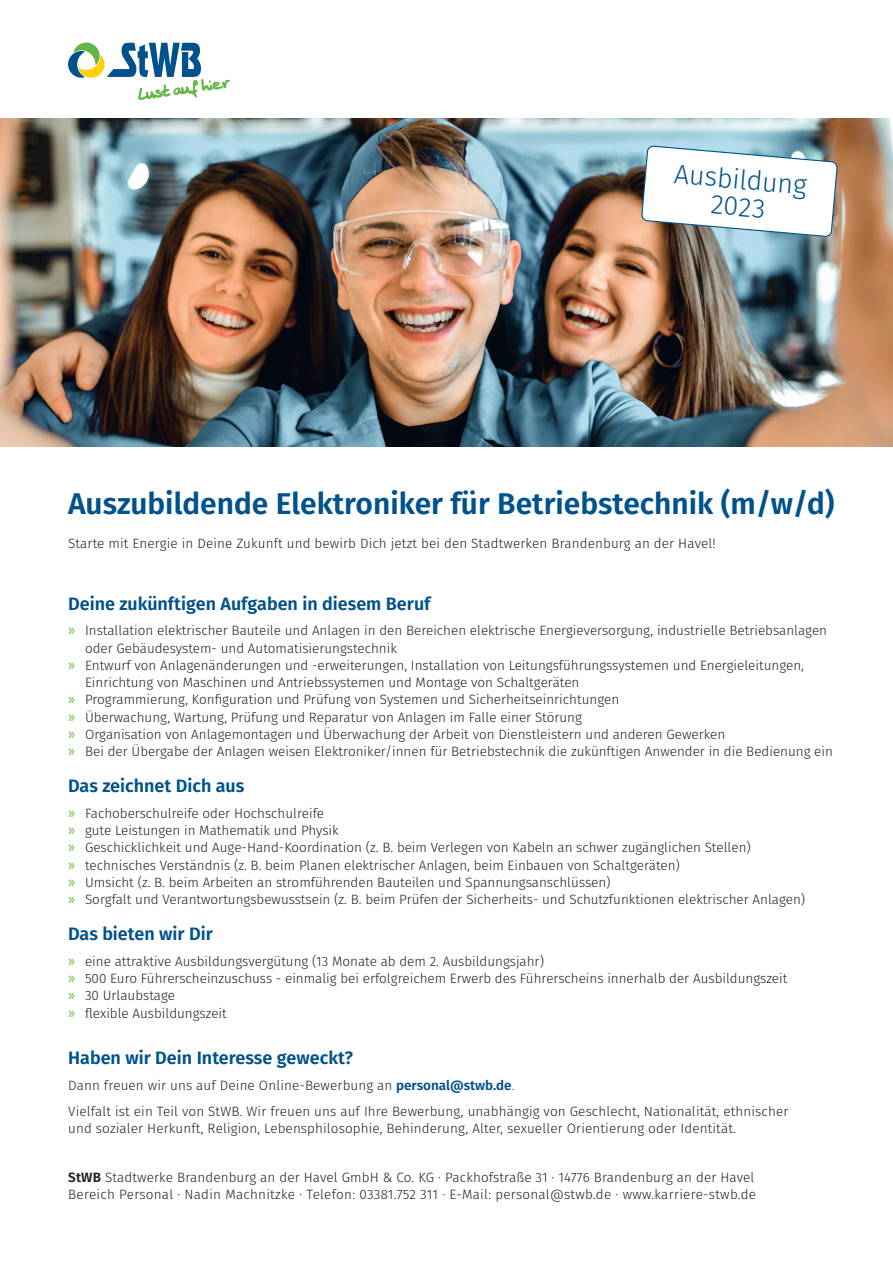
<style>
.page{position:relative;width:893px;height:1263px;background:#fff}
.page>*{position:absolute;margin:0;border:0;box-sizing:border-box;transform-origin:0 0}
.t1{font:600 30px "Fira Sans";color:#00528c}
.t2{font:300 27px/27px "Fira Sans";color:#00528c;text-align:center}
.t3{font:600 18px "Fira Sans";color:#00528c}
.t4{font:300 13.5px/17.2px "Fira Sans";color:#231f20}
.s1{font-family:"Myriad Pro";font-weight:400;font-size:16.5px;color:#62b746}
.s2{font-weight:600;color:#00528c}
.s3{color:#00528c}
.s4{font-weight:600}
</style>
<div class="page">
<svg style="left:68px;top:43px;width:162px;height:58px"></svg>
<img style="left:0;top:118px;width:893px;height:328px">
<svg style="left:640px;top:145px;width:198px;height:93px"></svg>
<h2 class="t2" style="left:675px;top:160px;width:134px;rotate:5deg">Ausbildung<br>2023</h2>
<h1 class="t1" style="left:68px;top:478px;width:768px">Auszubildende Elektroniker für Betriebstechnik (m/w/d)</h1>
<p class="t4" style="left:68px;top:534px;width:649px">Starte mit Energie in Deine Zukunft und bewirb Dich jetzt bei den Stadtwerken Brandenburg an der Havel!</p>
<h3 class="t3" style="left:68px;top:588px;width:364px">Deine zukünftigen Aufgaben in diesem Beruf</h3>
<p class="t4" style="left:68px;top:622px;width:761px"><span class="s1">»</span> Installation elektrischer Bauteile und Anlagen in den Bereichen elektrische Energieversorgung, industrielle Betriebsanlagen</p>
<p class="t4" style="left:85px;top:639px;width:313px">oder Gebäudesystem- und Automatisierungstechnik</p>
<p class="t4" style="left:68px;top:656px;width:737px"><span class="s1">»</span> Entwurf von Anlagenänderungen und ‑erweiterungen, Installation von Leitungsführungssystemen und Energieleitungen,</p>
<p class="t4" style="left:85px;top:674px;width:496px">Einrichtung von Maschinen und Antriebssystemen und Montage von Schaltgeräten</p>
<p class="t4" style="left:68px;top:691px;width:553px"><span class="s1">»</span> Programmierung, Konfiguration und Prüfung von Systemen und Sicherheitseinrichtungen</p>
<p class="t4" style="left:68px;top:708px;width:515px"><span class="s1">»</span> Überwachung, Wartung, Prüfung und Reparatur von Anlagen im Falle einer Störung</p>
<p class="t4" style="left:68px;top:725px;width:659px"><span class="s1">»</span> Organisation von Anlagemontagen und Überwachung der Arbeit von Dienstleistern und anderen Gewerken</p>
<p class="t4" style="left:68px;top:743px;width:766px"><span class="s1">»</span> Bei der Übergabe der Anlagen weisen Elektroniker/innen für Betriebstechnik die zukünftigen Anwender in die Bedienung ein</p>
<h3 class="t3" style="left:68px;top:771px;width:178px">Das zeichnet Dich aus</h3>
<p class="t4" style="left:68px;top:804px;width:739px"><span class="s1">»</span> Fachoberschulreife oder Hochschulreife<br><span class="s1">»</span> gute Leistungen in Mathematik und Physik<br><span class="s1">»</span> Geschicklichkeit und Auge-Hand-Koordination (z. B. beim Verlegen von Kabeln an schwer zugänglichen Stellen)<br><span class="s1">»</span> technisches Verständnis (z. B. beim Planen elektrischer Anlagen, beim Einbauen von Schaltgeräten)<br><span class="s1">»</span> Umsicht (z. B. beim Arbeiten an stromführenden Bauteilen und Spannungsanschlüssen)<br><span class="s1">»</span> Sorgfalt und Verantwortungsbewusstsein (z. B. beim Prüfen der Sicherheits- und Schutzfunktionen elektrischer Anlagen)</p>
<h3 class="t3" style="left:68px;top:919px;width:146px">Das bieten wir Dir</h3>
<p class="t4" style="left:68px;top:952px;width:721px"><span class="s1">»</span> eine attraktive Ausbildungsvergütung (13 Monate ab dem 2. Ausbildungsjahr)<br><span class="s1">»</span> 500 Euro Führerscheinzuschuss - einmalig bei erfolgreichem Erwerb des Führerscheins innerhalb der Ausbildungszeit <span class="s1">»</span> 30 Urlaubstage<br><span class="s1">»</span> flexible Ausbildungszeit</p>
<h3 class="t3" style="left:68px;top:1043px;width:286px">Haben wir Dein Interesse geweckt?</h3>
<p class="t4" style="left:68px;top:1072px;width:722px;line-height:25.8px">Dann freuen wir uns auf Deine Online-Bewerbung an <span class="s2">personal@stwb.de</span><span class="s3">.<br></span>Vielfalt ist ein Teil von StWB. Wir freuen uns auf Ihre Bewerbung, unabhängig von Geschlecht, Nationalität, ethnischer</p>
<p class="t4" style="left:68px;top:1119px;width:669px">und sozialer Herkunft, Religion, Lebensphilosophie, Behinderung, Alter, sexueller Orientierung oder Identität.</p>
<p class="t4" style="left:68px;top:1168px;width:689px"><span class="s4">StWB</span> Stadtwerke Brandenburg an der Havel GmbH &amp; Co. KG · Packhofstraße 31 · 14776 Brandenburg an der Havel<br>Bereich Personal · Nadin Machnitzke · Telefon: 03381.752 311 · E-Mail: personal@stwb.de · www.karriere-stwb.de</p>
</div>
